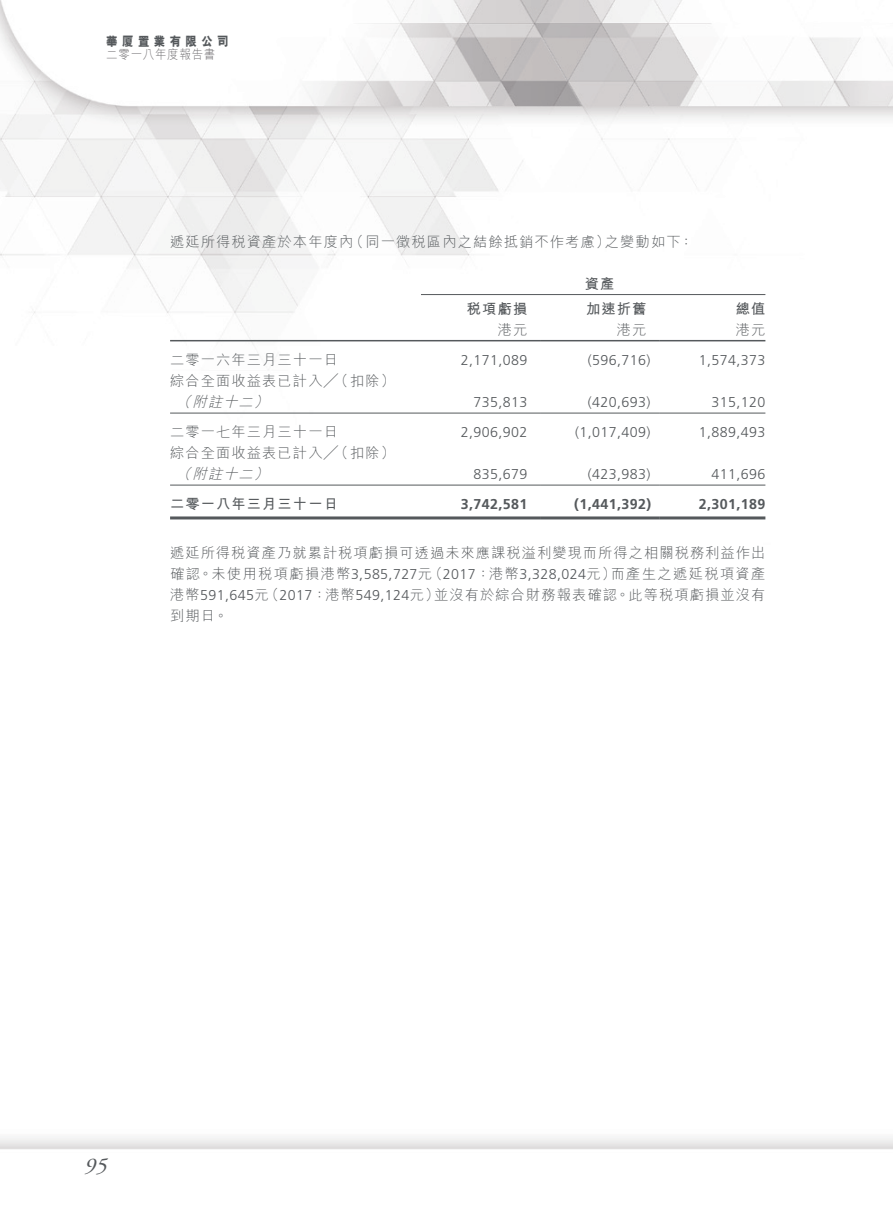
<style>
.page{position:relative;width:893px;height:1212px;background:#fff}
.page>*{position:absolute;margin:0;border:0;box-sizing:border-box;transform-origin:0 0}
.t1{font:italic 22.5px "Adobe Garamond Pro";color:#55595c}
.Body_Text{font:300 14.25px/21px "M Hei HK";letter-spacing:.08em;color:#55595c;text-align:right}
.Body_Text-2{font:300 14.25px "Frutiger LT Std";letter-spacing:.03em;color:#55595c}
.Body_Text-3{font:700 14.25px "Frutiger LT Std";letter-spacing:.03em;color:#55595c}
.Body_Text-4{font:700 14.25px "M Hei HK";letter-spacing:.08em;color:#55595c}
.Body_Text-5{font:italic 300 14.25px "M Hei HK";color:#55595c}
.t2{font:300 12.75px "M Hei HK";letter-spacing:.065em;color:#706e71;scale:.9 1}
.t3{font:800 12.75px "M Hei HK";letter-spacing:.38em;color:#55595c;scale:.9 1}
.s1{font-family:"M Hei HK"}
.s2{font-family:"Frutiger LT Std"}
</style>
<div class="page">
<img style="left:0;top:0;width:893px;height:1149px">
<hr style="left:421px;top:294px;width:344px;height:1px;background:#55595c">
<hr style="left:170px;top:340px;width:251px;height:1px;background:#55595c">
<hr style="left:421px;top:340px;width:119px;height:1px;background:#55595c">
<hr style="left:540px;top:340px;width:119px;height:1px;background:#55595c">
<hr style="left:659px;top:340px;width:106px;height:1px;background:#55595c">
<hr style="left:170px;top:413px;width:251px;height:1px;background:#55595c">
<hr style="left:421px;top:413px;width:119px;height:1px;background:#55595c">
<hr style="left:540px;top:413px;width:119px;height:1px;background:#55595c">
<hr style="left:659px;top:413px;width:106px;height:1px;background:#55595c">
<hr style="left:170px;top:485px;width:251px;height:1px;background:#55595c">
<hr style="left:421px;top:485px;width:119px;height:1px;background:#55595c">
<hr style="left:540px;top:485px;width:119px;height:1px;background:#55595c">
<hr style="left:659px;top:485px;width:106px;height:1px;background:#55595c">
<hr style="left:170px;top:516px;width:251px;height:3px;background:#55595c">
<hr style="left:421px;top:516px;width:119px;height:3px;background:#55595c">
<hr style="left:540px;top:516px;width:119px;height:3px;background:#55595c">
<hr style="left:659px;top:516px;width:106px;height:3px;background:#55595c">
<p class="t3" style="left:106px;top:35px;width:138px">華厦置業有限公司</p>
<p class="t2" style="left:106px;top:48px;width:123px">二零一八年度報告書</p>
<p class="Body_Text" style="left:349px;top:231px;width:262px">（同一徵稅區內之結餘抵銷不作考慮）</p>
<p class="Body_Text" style="left:605px;top:231px;width:90px">之變動如下：</p>
<p class="Body_Text" style="left:170px;top:231px;width:185px">遞延所得稅資產於本年度內</p>
<p class="Body_Text-4" style="left:585px;top:273px;width:31px">資產</p>
<p class="Body_Text-4" style="left:467px;top:298px;width:62px">稅項虧損</p>
<p class="Body_Text-4" style="left:586px;top:298px;width:62px">加速折舊</p>
<p class="Body_Text-4" style="left:736px;top:298px;width:31px">總值</p>
<p class="Body_Text" style="left:498px;top:319px;width:31px">港元</p>
<p class="Body_Text" style="left:617px;top:319px;width:31px">港元</p>
<p class="Body_Text" style="left:736px;top:319px;width:31px">港元</p>
<p class="Body_Text" style="left:170px;top:349px;width:169px">二零一六年三月三十一日</p>
<p class="Body_Text" style="left:170px;top:370px;width:227px">綜合全面收益表已計入╱（扣除(</p>
<p class="Body_Text-2" style="left:461px;top:352px;width:68px">2,171,089</p>
<p class="Body_Text-2" style="left:588px;top:352px;width:64px">)596,716(</p>
<p class="Body_Text-2" style="left:699px;top:352px;width:68px">1,574,373</p>
<p class="Body_Text-5" style="left:176px;top:395px;width:82px">（附註十二</p>
<p class="Body_Text-5" style="left:254px;top:395px;width:20px">(</p>
<p class="Body_Text-2" style="left:473px;top:394px;width:55px">735,813</p>
<p class="Body_Text-2" style="left:588px;top:394px;width:64px">)420,693(</p>
<p class="Body_Text-2" style="left:711px;top:394px;width:55px">315,120</p>
<p class="Body_Text" style="left:170px;top:421px;width:169px">二零一七年三月三十一日</p>
<p class="Body_Text" style="left:170px;top:442px;width:227px">綜合全面收益表已計入╱（扣除(</p>
<p class="Body_Text-2" style="left:461px;top:424px;width:68px">2,906,902</p>
<p class="Body_Text-2" style="left:575px;top:424px;width:77px">)1,017,409(</p>
<p class="Body_Text-2" style="left:699px;top:424px;width:68px">1,889,493</p>
<p class="Body_Text-5" style="left:176px;top:467px;width:82px">（附註十二</p>
<p class="Body_Text-5" style="left:254px;top:467px;width:20px">(</p>
<p class="Body_Text-2" style="left:473px;top:466px;width:55px">835,679</p>
<p class="Body_Text-2" style="left:588px;top:466px;width:64px">)423,983(</p>
<p class="Body_Text-2" style="left:711px;top:466px;width:55px">411,696</p>
<p class="Body_Text-4" style="left:170px;top:493px;width:169px">二零一八年三月三十一日</p>
<p class="Body_Text" style="left:170px;top:542px;width:597px">遞延所得稅資產乃就累計稅項虧損可透過未來應課稅溢利變現而所得之相關稅務利益作出而產生之遞延稅項資產</p>
<p class="Body_Text-3" style="left:574px;top:496px;width:78px">)1,441,392(</p>
<p class="Body_Text-3" style="left:461px;top:496px;width:68px">3,742,581</p>
<p class="Body_Text-3" style="left:699px;top:496px;width:68px">2,301,189</p>
<p class="Body_Text-2" style="left:428px;top:566px;width:189px"><span class="s1">（</span>2017<span class="s1">：港幣</span>3,328,024<span class="s1">元）</span></p>
<p class="Body_Text" style="left:170px;top:563px;width:264px">確認。未使用稅項虧損港幣<span class="s2">3,585,727</span>元</p>
<p class="Body_Text-2" style="left:265px;top:587px;width:176px"><span class="s1">（</span>2017<span class="s1">：港幣</span>549,124<span class="s1">元）</span></p>
<p class="Body_Text" style="left:170px;top:584px;width:100px;text-align:left">港幣<span class="s2">591,645</span>元到期日。</p>
<p class="Body_Text" style="left:434px;top:584px;width:333px">並沒有於綜合財務報表確認。此等稅項虧損並沒有</p>
<h1 class="t1" style="left:84px;top:1152px;width:32px">95</h1>
</div>
